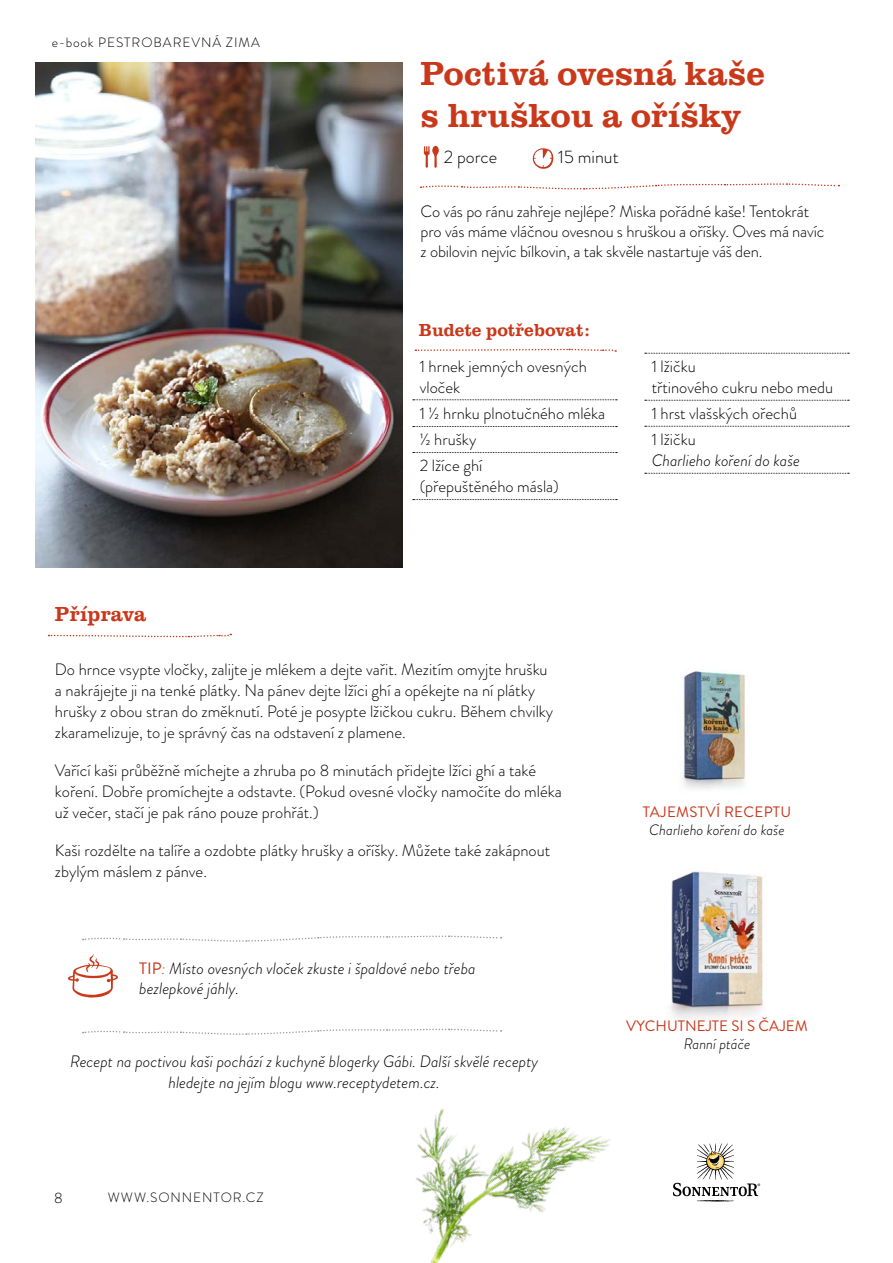
<style>
.page{position:relative;width:893px;height:1263px;background:#fff}
.page>*{position:absolute;margin:0;border:0;box-sizing:border-box;transform-origin:0 0}
.t1{font:500 34.5px/41.4px "Clarendon URWTOT";color:#ca381a}
.t2{font:500 21px "Clarendon URWTOT";color:#ca381a}
.t3{font:500 18px "Clarendon URWTOT";color:#ca381a}
.t4{font:300 18px "Brandon Grotesque";color:#000}
.t5{font:300 16.5px/21px "Brandon Grotesque";color:#000}
.t6{font:italic 300 16.5px/21px "Brandon Grotesque";color:#000;text-align:center}
.t7{font:15.15px "Brandon Grotesque";letter-spacing:.015em;color:#ca381a}
.t8{font:italic 300 15.15px "Brandon Grotesque";color:#000}
.t9{font:300 15px "Brandon Grotesque";color:#000}
.t10{font:300 13.5px "Brandon Grotesque";letter-spacing:.07em;color:#000}
.s1{font-weight:400;font-style:normal;color:#ca381a}
.s2{color:#ca381a}
</style>
<div class="page">
<svg style="left:673px;top:1143px;width:87px;height:58px"></svg>
<img style="left:35px;top:62px;width:367px;height:506px">
<svg style="left:413px;top:399px;width:204px;height:1px"></svg>
<svg style="left:413px;top:426px;width:204px;height:1px"></svg>
<svg style="left:413px;top:452px;width:204px;height:1px"></svg>
<svg style="left:413px;top:499px;width:204px;height:1px"></svg>
<svg style="left:645px;top:353px;width:204px;height:1px"></svg>
<svg style="left:645px;top:400px;width:204px;height:1px"></svg>
<svg style="left:645px;top:426px;width:204px;height:1px"></svg>
<svg style="left:645px;top:473px;width:204px;height:1px"></svg>
<svg style="left:421px;top:183px;width:418px;height:7px"></svg>
<svg style="left:49px;top:633px;width:182px;height:5px"></svg>
<img style="left:682px;top:669px;width:63px;height:120px">
<svg style="left:415px;top:348px;width:201px;height:4px"></svg>
<img style="left:671px;top:867px;width:93px;height:152px">
<svg style="left:533px;top:148px;width:20px;height:21px"></svg>
<svg style="left:424px;top:146px;width:15px;height:22px"></svg>
<svg style="left:83px;top:1030px;width:194px;height:5px"></svg>
<svg style="left:68px;top:954px;width:50px;height:43px"></svg>
<svg style="left:83px;top:935px;width:419px;height:7px"></svg>
<img style="left:277px;top:1028px;width:334px;height:235px">
<p class="t10" style="left:52px;top:33px;width:209px">e-book PESTROBAREVNÁ ZIMA</p>
<h1 class="t1" style="left:420px;top:53px;width:346px">Poctivá ovesná kaše s hruškou a oříšky</h1>
<p class="t4" style="left:444px;top:144px;width:55px">2 porce</p>
<p class="t4" style="left:558px;top:144px;width:62px">15 minut</p>
<p class="t5" style="left:421px;top:202px;width:405px;line-height:19.8px">Co vás po ránu zahřeje nejlépe? Miska pořádné kaše! Tentokrát pro vás máme vláčnou ovesnou s hruškou a oříšky. Oves má navíc z obilovin nejvíc bílkovin, a tak skvěle nastartuje váš den.</p>
<p class="t3" style="left:419px;top:320px;width:173px">Budete potřebovat:</p>
<p class="t5" style="left:420px;top:355px;width:169px">1 hrnek jemných ovesných vloček</p>
<p class="t5" style="left:420px;top:400px;width:187px;line-height:26.4px">1 ½ hrnku plnotučného mléka ½ hrušky<br>2 lžíce ghí</p>
<p class="t5" style="left:420px;top:476px;width:141px">(přepuštěného másla)</p>
<p class="t5" style="left:652px;top:356px;width:183px">1 lžičku<br>třtinového cukru nebo medu</p>
<p class="t5" style="left:652px;top:400px;width:147px;line-height:26px">1 hrst vlašských ořechů<br>1 lžičku</p>
<p class="t6" style="left:652px;top:450px;width:150px">Charlieho koření do kaše</p>
<p class="t2" style="left:55px;top:602px;width:93px">Příprava</p>
<p class="t5" style="left:55px;top:659px;width:500px">Do hrnce vsypte vločky, zalijte je mlékem a dejte vařit. Mezitím omyjte hrušku a nakrájejte ji na tenké plátky. Na pánev dejte lžíci ghí a opékejte na ní plátky hrušky z obou stran do změknutí. Poté je posypte lžičkou cukru. Během chvilky zkaramelizuje, to je správný čas na odstavení z plamene.</p>
<p class="t5" style="left:55px;top:760px;width:508px">Vařící kaši průběžně míchejte a zhruba po 8 minutách přidejte lžíci ghí a také koření. Dobře promíchejte a odstavte. (Pokud ovesné vločky namočíte do mléka už večer, stačí je pak ráno pouze prohřát.)</p>
<p class="t5" style="left:55px;top:840px;width:497px">Kaši rozdělte na talíře a ozdobte plátky hrušky a oříšky. Můžete také zakápnout zbylým máslem z pánve.</p>
<p class="t6" style="left:139px;top:959px;width:338px;line-height:19.8px;text-align:left"><span class="s1">TIP</span><span class="s2">:</span> Místo ovesných vloček zkuste i špaldové nebo třeba bezlepkové jáhly.</p>
<p class="t6" style="left:70px;top:1051px;width:469px">Recept na poctivou kaši pochází z kuchyně blogerky Gábi. Další skvělé recepty hledejte na jejím blogu www.receptydetem.cz.</p>
<p class="t9" style="left:54px;top:1187px;width:10px">8</p>
<p class="t10" style="left:108px;top:1188px;width:157px">WWW.SONNENTOR.CZ</p>
<p class="t7" style="left:643px;top:801px;width:150px">TAJEMSTVÍ RECEPTU</p>
<p class="t8" style="left:649px;top:819px;width:137px">Charlieho koření do kaše</p>
<p class="t7" style="left:626px;top:1015px;width:183px">VYCHUTNEJTE SI S ČAJEM</p>
<p class="t8" style="left:684px;top:1033px;width:68px">Ranní ptáče</p>
</div>
